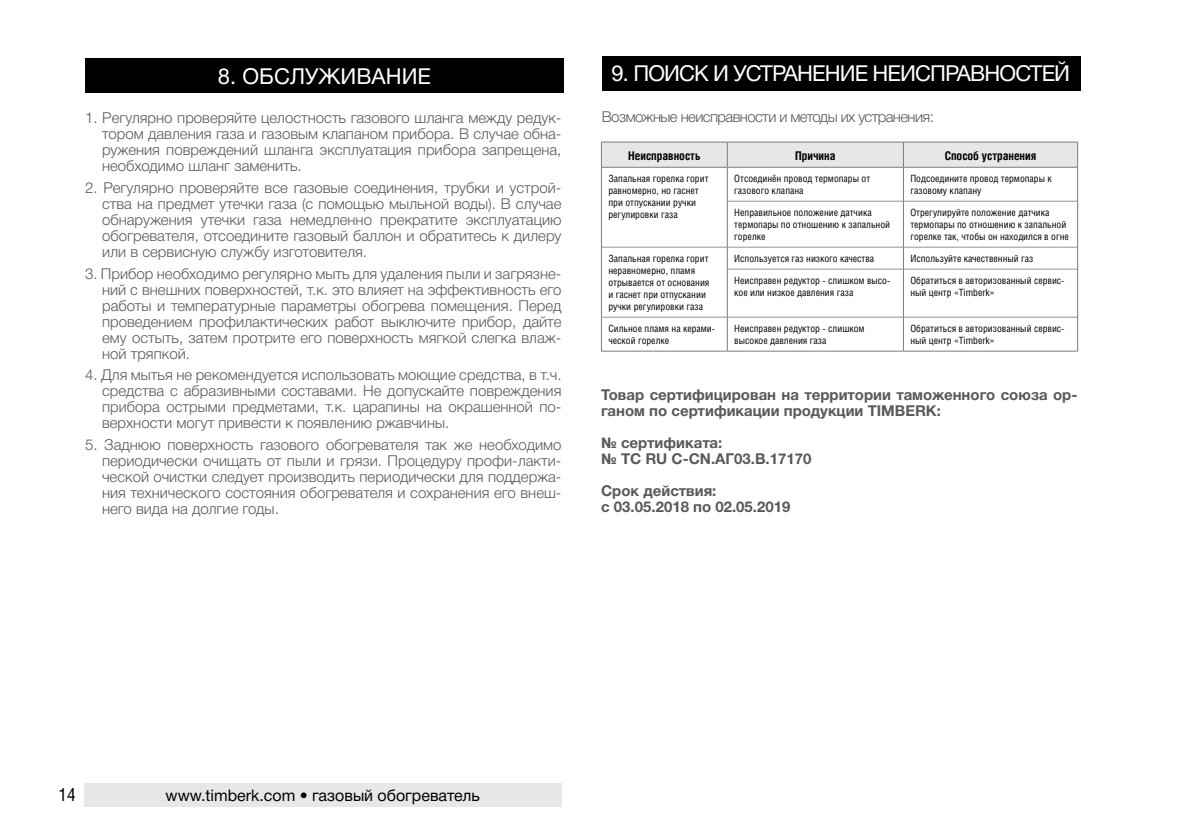
<style>
.page{position:relative;width:1191px;height:840px;background:#fff}
.page>*{position:absolute;margin:0;border:0;box-sizing:border-box;transform-origin:0 0}
.t1{font:22px "Helvetica Neue Cyr";letter-spacing:-.04em;color:#fff}
.t2{font:22px "Helvetica Neue Cyr";color:#fff}
.t3{font:18px "Helios Cond C";color:#000}
.t4{font:16px "Helvetica Neue Cyr";color:#000}
.t5{font:300 15px/16px "Helvetica Neue Cyr";color:#58595b;text-align:justify}
.t6{font:700 15px/16px "Helvetica Neue Cyr";color:#58595b}
.t7{font:300 15px "Helvetica Neue Cyr";letter-spacing:-.04em;color:#58595b}
.t8{font:700 12px "Helios Cond C";color:#000}
.t9{font:10px/12px "Helios Cond C";color:#000}
</style>
<div class="page">
<div style="left:84px;top:782px;width:477px;height:24px;background:#e6e7e8"></div>
<div style="left:602px;top:57px;width:478px;height:34px;background:#000"></div>
<hr style="left:903px;top:246px;width:174px;height:1px;background:#939598">
<hr style="left:727px;top:201px;width:176px;height:1px;background:#939598">
<hr style="left:903px;top:201px;width:174px;height:1px;background:#939598">
<hr style="left:601px;top:246px;width:126px;height:1px;background:#939598">
<hr style="left:601px;top:316px;width:126px;height:1px;background:#939598">
<hr style="left:727px;top:246px;width:176px;height:1px;background:#939598">
<hr style="left:727px;top:268px;width:176px;height:1px;background:#939598">
<hr style="left:727px;top:316px;width:176px;height:1px;background:#939598">
<hr style="left:903px;top:268px;width:174px;height:1px;background:#939598">
<hr style="left:903px;top:316px;width:174px;height:1px;background:#939598">
<svg style="left:601px;top:142px;width:477px;height:25px;background:#e1e2e3"></svg>
<hr style="left:601px;top:167px;width:126px;height:1px;background:#7b7c81">
<hr style="left:727px;top:167px;width:176px;height:1px;background:#7b7c81">
<hr style="left:903px;top:167px;width:175px;height:1px;background:#7b7c81">
<hr style="left:601px;top:167px;width:1px;height:34px;background:#7b7c81">
<hr style="left:601px;top:201px;width:1px;height:46px;background:#7b7c81">
<hr style="left:727px;top:167px;width:1px;height:34px;background:#7b7c81">
<hr style="left:903px;top:167px;width:1px;height:34px;background:#7b7c81">
<hr style="left:1077px;top:167px;width:1px;height:34px;background:#7b7c81">
<hr style="left:727px;top:201px;width:1px;height:46px;background:#7b7c81">
<hr style="left:903px;top:201px;width:1px;height:46px;background:#7b7c81">
<hr style="left:1077px;top:201px;width:1px;height:46px;background:#7b7c81">
<svg style="left:601px;top:247px;width:1px;height:22px"></svg>
<hr style="left:601px;top:269px;width:1px;height:48px;background:#7b7c81">
<svg style="left:727px;top:247px;width:1px;height:21px"></svg>
<svg style="left:903px;top:247px;width:1px;height:22px"></svg>
<svg style="left:1077px;top:247px;width:1px;height:22px"></svg>
<hr style="left:727px;top:269px;width:1px;height:48px;background:#7b7c81">
<hr style="left:903px;top:269px;width:1px;height:48px;background:#7b7c81">
<hr style="left:1077px;top:269px;width:1px;height:48px;background:#7b7c81">
<hr style="left:601px;top:317px;width:1px;height:34px;background:#7b7c81">
<hr style="left:727px;top:317px;width:1px;height:34px;background:#7b7c81">
<hr style="left:903px;top:317px;width:1px;height:34px;background:#7b7c81">
<hr style="left:1077px;top:317px;width:1px;height:34px;background:#7b7c81">
<hr style="left:601px;top:350px;width:126px;height:1px;background:#7b7c81">
<hr style="left:727px;top:350px;width:176px;height:1px;background:#7b7c81">
<hr style="left:903px;top:350px;width:175px;height:1px;background:#7b7c81">
<div style="left:86px;top:58px;width:478px;height:34px;background:#000"></div>
<h1 class="t2" style="left:218px;top:64px;width:215px">8. ОБСЛУЖИВАНИЕ</h1>
<p class="t5" style="left:102px;top:110px;width:461px;text-indent:-17px">1. Регулярно проверяйте целостность газового шланга между редук&shy;тором давления газа и газовым клапаном прибора. В случае обна&shy;ружения повреждений шланга эксплуатация прибора запрещена, необходимо шланг заменить.</p>
<p class="t5" style="left:102px;top:179px;width:461px;text-indent:-17px">2. Регулярно проверяйте все газовые соединения, трубки и устрой&shy;ства на предмет утечки газа (с помощью мыльной воды). В случае обнаружения утечки газа немедленно прекратите эксплуатацию обогревателя, отсоедините газовый баллон и обратитесь к дилеру или в сервисную службу изготовителя.</p>
<p class="t5" style="left:102px;top:265px;width:461px;text-indent:-17px">3. Прибор необходимо регулярно мыть для удаления пыли и загрязне&shy;ний с внешних поверхностей, т.к. это влияет на эффективность его работы и температурные параметры обогрева помещения. Перед проведением профилактических работ выключите прибор, дайте ему остыть, затем протрите его поверхность мягкой слегка влаж&shy;ной тряпкой.</p>
<p class="t5" style="left:102px;top:367px;width:461px;text-indent:-17px">4. Для мытья не рекомендуется использовать моющие средства, в т.ч. средства с абразивными составами. Не допускайте повреждения прибора острыми предметами, т.к. царапины на окрашенной по&shy;верхности могут привести к появлению ржавчины.</p>
<p class="t5" style="left:102px;top:436px;width:461px;text-indent:-17px">5. Заднюю поверхность газового обогревателя так же необходимо периодически очищать от пыли и грязи. Процедуру профи-лакти&shy;ческой очистки следует производить периодически для поддержа&shy;ния технического состояния обогревателя и сохранения его внеш&shy;него вида на долгие годы.</p>
<h1 class="t1" style="left:611px;top:62px;width:460px">9. ПОИСК И УСТРАНЕНИЕ НЕИСПРАВНОСТЕЙ</h1>
<p class="t7" style="left:602px;top:108px;width:333px">Возможные неисправности и методы их устранения:</p>
<p class="t8" style="left:628px;top:148px;width:74px">Неисправность</p>
<p class="t8" style="left:795px;top:148px;width:42px">Причина</p>
<p class="t8" style="left:944px;top:148px;width:93px">Способ устранения</p>
<p class="t9" style="left:608px;top:172px;width:102px">Запальная горелка горит равномерно, но гаснет при отпускании ручки регулировки газа</p>
<p class="t9" style="left:734px;top:172px;width:137px">Отсоединён провод термопары от газового клапана</p>
<p class="t9" style="left:910px;top:172px;width:143px">Подсоедините провод термопары к газовому клапану</p>
<p class="t9" style="left:734px;top:206px;width:157px">Неправильное положение датчика термопары по отношению к запальной горелке</p>
<p class="t9" style="left:910px;top:206px;width:160px">Отрегулируйте положение датчика термопары по отношению к запальной горелке так, чтобы он находился в огне</p>
<p class="t9" style="left:608px;top:252px;width:103px">Запальная горелка горит неравномерно, пламя отрывается от основания и гаснет при отпускании ручки регулировки газа</p>
<p class="t9" style="left:734px;top:252px;width:141px">Используется газ низкого качества</p>
<p class="t9" style="left:910px;top:252px;width:125px">Используйте качественный газ</p>
<p class="t9" style="left:734px;top:274px;width:158px">Неисправен редуктор - слишком высо&shy;кое или низкое давления газа</p>
<p class="t9" style="left:910px;top:274px;width:156px">Обратиться в авторизованный сервис&shy;ный центр «Timberk»</p>
<p class="t9" style="left:608px;top:322px;width:108px">Сильное пламя на керами&shy;ческой горелке</p>
<p class="t9" style="left:734px;top:322px;width:132px">Неисправен редуктор - слишком высокое давления газа</p>
<p class="t9" style="left:910px;top:322px;width:156px">Обратиться в авторизованный сервис&shy;ный центр «Timberk»</p>
<p class="t6" style="left:601px;top:386px;width:478px">Товар сертифицирован на территории таможенного союза ор&shy;ганом по сертификации продукции TIMBERK:</p>
<p class="t6" style="left:601px;top:434px;width:212px">№ сертификата:<br>№ TC RU C-CN.АГ03.В.17170</p>
<p class="t6" style="left:601px;top:482px;width:191px">Срок действия:<br>с 03.05.2018 по 02.05.2019</p>
<p class="t3" style="left:58px;top:783px;width:19px">14</p>
<p class="t4" style="left:166px;top:786px;width:316px">www.timberk.com • газовый обогреватель</p>
</div>
